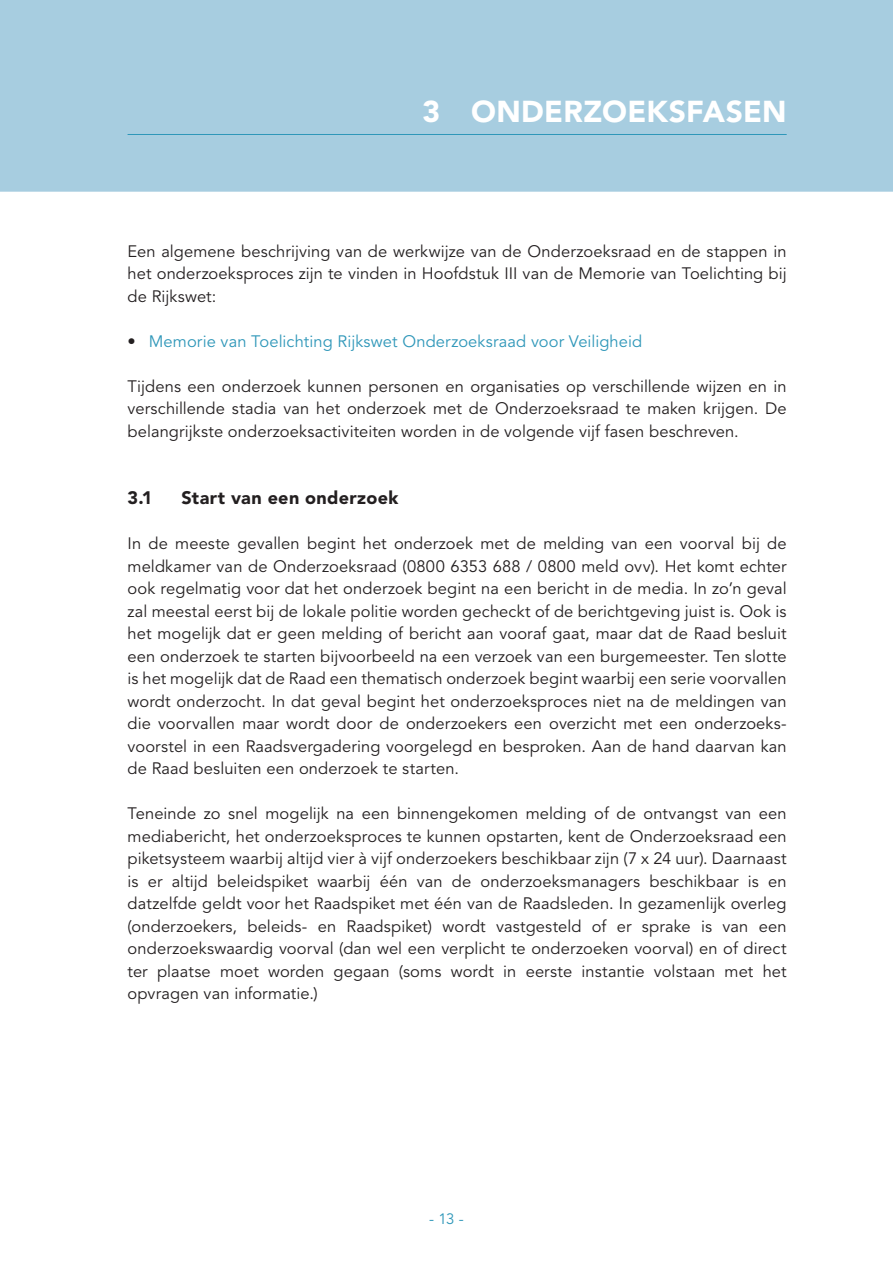
<style>
.page{position:relative;width:893px;height:1263px;background:#fff}
.page>*{position:absolute;margin:0;border:0;box-sizing:border-box;transform-origin:0 0}
.t1{font:900 30px "Avenir LT Std";letter-spacing:.01em;color:#fff}
.t2{font:900 18px "Avenir LT Std";letter-spacing:.02em;color:#231f20}
.Alex___Plat{font:16.5px/22.5px "Avenir LT Std";letter-spacing:.005em;color:#231f20;text-align:justify}
.Alex___Plat-2{font:16.5px "Avenir LT Std";letter-spacing:.005em;color:#2f97b9}
.t3{font:15px "Avenir LT Std";color:#2f97b9}
.s1{color:#231f20}
</style>
<div class="page">
<div style="left:0;top:0;width:893px;height:192px;background:#a7cde0"></div>
<hr style="left:128px;top:134px;width:659px;height:1px;background:#2f97b9">
<p class="t1" style="left:422px;top:93px;width:366px">3 ONDERZOEKSFASEN</p>
<p class="Alex___Plat" style="left:128px;top:240px;width:661px">Een algemene beschrijving van de werkwijze van de Onderzoeksraad en de stappen in het onderzoeksproces zijn te vinden in Hoofdstuk III van de Memorie van Toelichting bij de Rijkswet:</p>
<p class="Alex___Plat-2" style="left:128px;top:331px;width:516px"><span class="s1">•</span> Memorie van Toelichting Rijkswet Onderzoeksraad voor Veiligheid</p>
<p class="Alex___Plat" style="left:128px;top:375px;width:661px">Tijdens een onderzoek kunnen personen en organisaties op verschillende wijzen en in verschillende stadia van het onderzoek met de Onderzoeksraad te maken krijgen. De belangrijkste onderzoeksactiviteiten worden in de volgende vijf fasen beschreven.</p>
<p class="t2" style="left:128px;top:487px;width:27px">3.1</p>
<p class="t2" style="left:182px;top:487px;width:218px">Start van een onderzoek</p>
<p class="Alex___Plat" style="left:128px;top:533px;width:661px">In de meeste gevallen begint het onderzoek met de melding van een voorval bij de meldkamer van de Onderzoeksraad (0800 6353 688 / 0800 meld ovv). Het komt echter ook regelmatig voor dat het onderzoek begint na een bericht in de media. In zo’n geval zal meestal eerst bij de lokale politie worden gecheckt of de berichtgeving juist is. Ook is het mogelijk dat er geen melding of bericht aan vooraf gaat, maar dat de Raad besluit een onderzoek te starten bijvoorbeeld na een verzoek van een burgemeester. Ten slotte is het mogelijk dat de Raad een thematisch onderzoek begint waarbij een serie voorvallen wordt onderzocht. In dat geval begint het onderzoeksproces niet na de meldingen van die voorvallen maar wordt door de onderzoekers een overzicht met een onderzoeks&shy;voorstel in een Raadsvergadering voorgelegd en besproken. Aan de hand daarvan kan de Raad besluiten een onderzoek te starten.</p>
<p class="Alex___Plat" style="left:128px;top:803px;width:661px">Teneinde zo snel mogelijk na een binnengekomen melding of de ontvangst van een mediabericht, het onderzoeksproces te kunnen opstarten, kent de Onderzoeksraad een piketsysteem waarbij altijd vier à vijf onderzoekers beschikbaar zijn (7 x 24 uur). Daarnaast is er altijd beleidspiket waarbij één van de onderzoeksmanagers beschikbaar is en datzelfde geldt voor het Raadspiket met één van de Raadsleden. In gezamenlijk overleg (onderzoekers, beleids- en Raadspiket) wordt vastgesteld of er sprake is van een onderzoekswaardig voorval (dan wel een verplicht te onderzoeken voorval) en of direct ter plaatse moet worden gegaan (soms wordt in eerste instantie volstaan met het opvragen van informatie.)</p>
<p class="t3" style="left:429px;top:1210px;width:36px">- 13 -</p>
</div>
